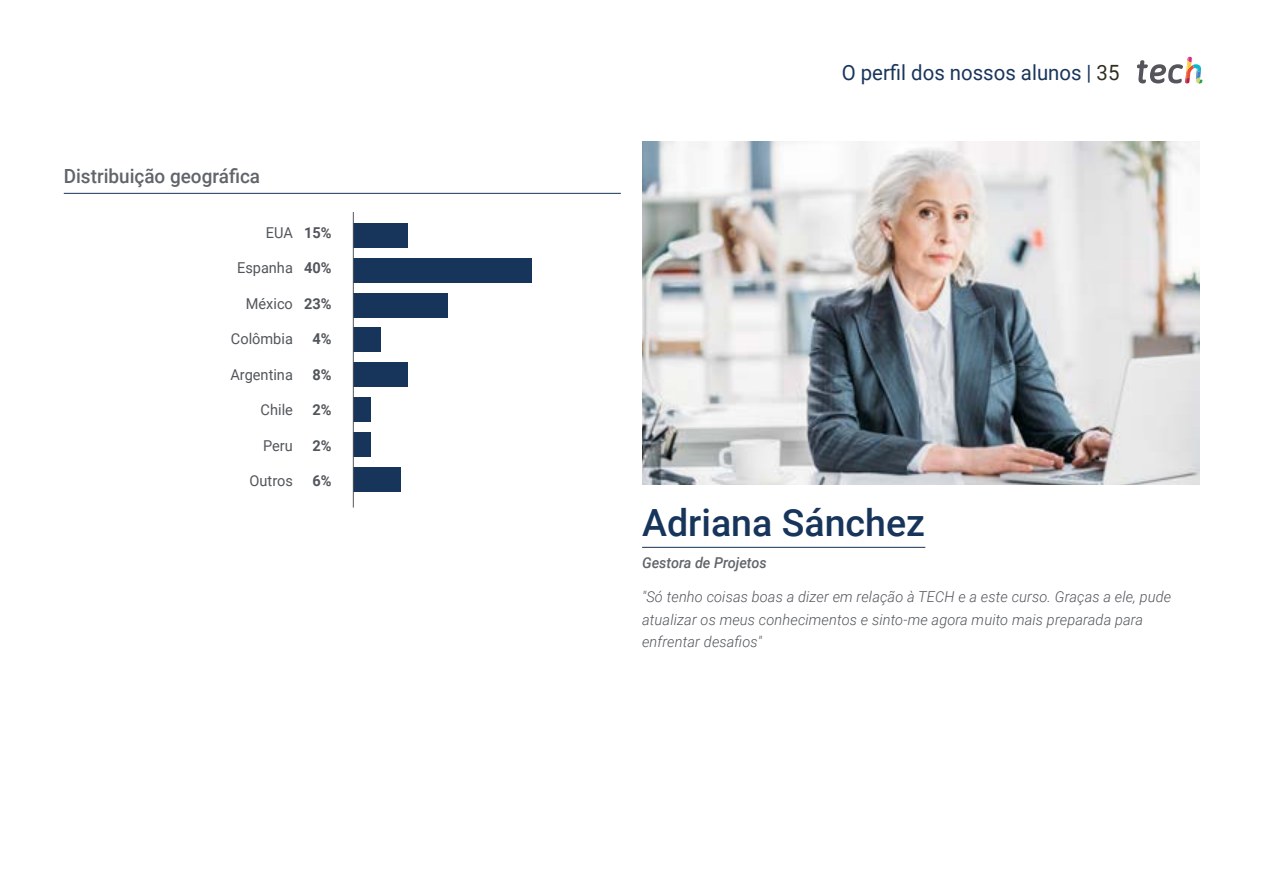
<style>
.page{position:relative;width:1263px;height:893px;background:#fff}
.page>*{position:absolute;margin:0;border:0;box-sizing:border-box;transform-origin:0 0}
.t1{font:500 37.5px "Roboto";color:#17355b}
.t2{font:21px "Roboto";color:#1a355c}
.t3{font:500 19.5px "Roboto";color:#61646a}
.t4{font:italic 300 15px/22.5px "Roboto";letter-spacing:.01em;color:#52555b}
.t5{font:15px "Roboto";color:#52555b}
.t6{font:700 15px "Roboto";color:#52555b}
.t7{font:italic 500 15px "Roboto";color:#61646a;scale:.96 1}
.s1{color:#312e20}
</style>
<div class="page">
<hr style="left:642px;top:547px;width:283px;height:1px;background:#123352">
<img style="left:642px;top:141px;width:557px;height:343px">
<hr style="left:64px;top:193px;width:557px;height:1px;background:#17355b">
<div style="left:353px;top:223px;width:55px;height:25px;background:#17355b"></div>
<div style="left:353px;top:397px;width:17px;height:25px;background:#17355b"></div>
<div style="left:353px;top:258px;width:179px;height:25px;background:#17355b"></div>
<div style="left:353px;top:432px;width:17px;height:25px;background:#17355b"></div>
<div style="left:353px;top:293px;width:94px;height:24px;background:#17355b"></div>
<div style="left:353px;top:467px;width:47px;height:24px;background:#17355b"></div>
<div style="left:353px;top:327px;width:28px;height:25px;background:#17355b"></div>
<div style="left:354px;top:362px;width:54px;height:25px;background:#17355b"></div>
<hr style="left:353px;top:212px;width:1px;height:296px;background:#52555b">
<svg style="left:1137px;top:57px;width:65px;height:27px"></svg>
<h3 class="t3" style="left:64px;top:162px;width:198px">Distribuição geográfica</h3>
<p class="t5" style="left:266px;top:222px;width:29px">EUA</p>
<p class="t5" style="left:237px;top:257px;width:57px">Espanha</p>
<p class="t5" style="left:246px;top:293px;width:49px">México</p>
<p class="t5" style="left:231px;top:328px;width:63px">Colômbia</p>
<p class="t5" style="left:230px;top:364px;width:64px">Argentina</p>
<p class="t5" style="left:261px;top:399px;width:34px">Chile</p>
<p class="t5" style="left:263px;top:435px;width:31px">Peru</p>
<p class="t5" style="left:250px;top:470px;width:45px">Outros</p>
<p class="t6" style="left:304px;top:222px;width:29px">15%</p>
<p class="t6" style="left:304px;top:257px;width:29px">40%</p>
<p class="t6" style="left:304px;top:293px;width:29px">23%</p>
<p class="t6" style="left:313px;top:328px;width:21px">4%</p>
<p class="t6" style="left:313px;top:364px;width:21px">8%</p>
<p class="t6" style="left:313px;top:399px;width:21px">2%</p>
<p class="t6" style="left:313px;top:435px;width:21px">2%</p>
<p class="t6" style="left:313px;top:470px;width:21px">6%</p>
<h2 class="t2" style="left:842px;top:57px;width:279px">O perfil dos nossos alunos | <span class="s1">35</span></h2>
<h1 class="t1" style="left:642px;top:496px;width:284px">Adriana Sánchez</h1>
<p class="t7" style="left:642px;top:552px;width:131px">Gestora de Projetos</p>
<p class="t4" style="left:642px;top:585px;width:531px">"Só tenho coisas boas a dizer em relação à TECH e a este curso. Graças a ele, pude atualizar os meus conhecimentos e sinto-me agora muito mais preparada para enfrentar desafios"</p>
</div>
